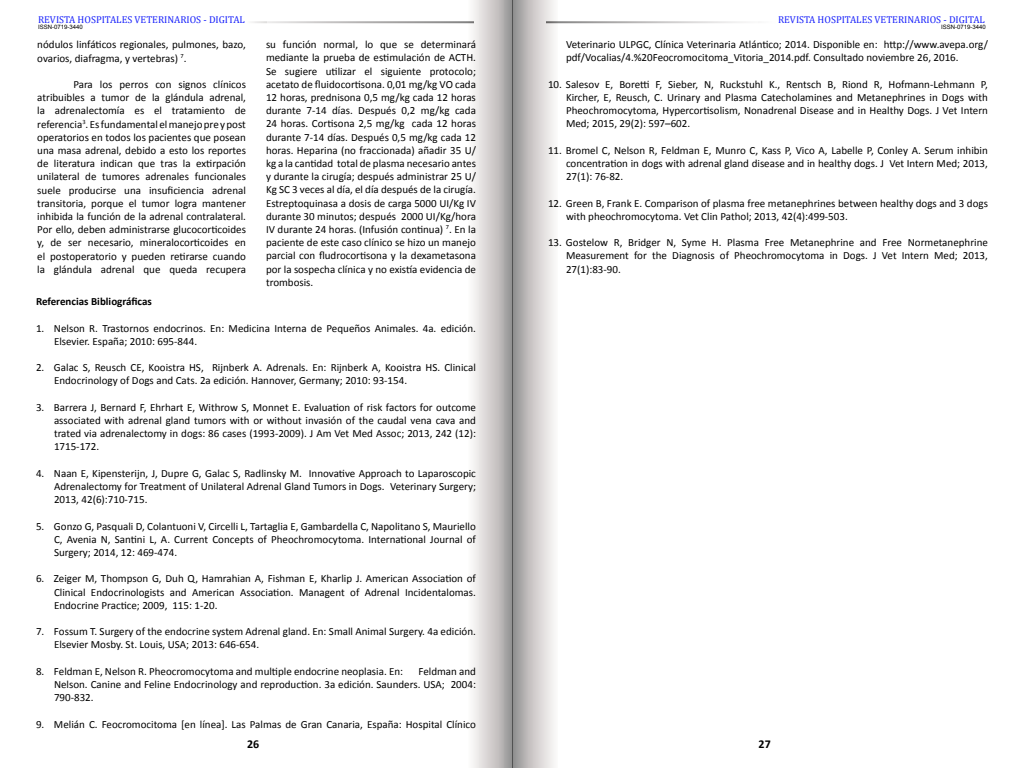
<style>
.page{position:relative;width:1024px;height:768px;background:#fff}
.page>*{position:absolute;margin:0;border:0;box-sizing:border-box;transform-origin:0 0}
.t1{font:700 12px "Calibri";color:#000}
.t2{font:11px/13.2px "Calibri";color:#000;text-align:justify}
.t3{font:700 11px "Calibri";color:#000}
.t4{font:10px "Cambria";color:#1922fb}
.t5{font:6px "Arial";color:#000}
</style>
<div class="page">
<svg style="left:513px;top:0;width:233px;height:768px"></svg>
<svg style="left:267px;top:0;width:246px;height:768px"></svg>
<p class="t4" style="left:38px;top:13px;width:208px">REVISTA HOSPITALES VETERINARIOS - DIGITAL</p>
<p class="t4" style="left:778px;top:13px;width:208px">REVISTA HOSPITALES VETERINARIOS - DIGITAL</p>
<p class="t5" style="left:38px;top:23px;width:46px">ISSN-0719-3440</p>
<p class="t5" style="left:941px;top:23px;width:46px">ISSN-0719-3440</p>
<p class="t2" style="left:37px;top:38px;width:210px">nódulos linfáticos regionales, pulmones, bazo, ovarios, diafragma, y vertebras) <sup>7</sup>.</p>
<p class="t2" style="left:37px;top:78px;width:210px;text-indent:36px">Para los perros con signos clínicos atribuibles a tumor de la glándula adrenal, la adrenalectomía es el tratamiento de referencia<sup>3</sup>. Es fundamental el manejo pre y post operatorios en todos los pacientes que posean una masa adrenal, debido a esto los reportes de literatura indican que tras la extirpación unilateral de tumores adrenales funcionales suele producirse una insuficiencia adrenal transitoria, porque el tumor logra mantener inhibida la función de la adrenal contralateral.<br>Por ello, deben administrarse glucocorticoides y, de ser necesario, mineralocorticoides en el postoperatorio y pueden retirarse cuando la glándula adrenal que queda recupera</p>
<p class="t2" style="left:266px;top:38px;width:212px">su función normal, lo que se determinará mediante la prueba de estimulación de ACTH.<br>Se sugiere utilizar el siguiente protocolo; acetato de fluidocortisona. 0,01 mg/kg VO cada 12 horas, prednisona 0,5 mg/kg cada 12 horas durante 7-14 días. Después 0,2 mg/kg cada 24 horas. Cortisona 2,5 mg/kg cada 12 horas durante 7-14 días. Después 0,5 mg/kg cada 12 horas. Heparina (no fraccionada) añadir 35 U/ kg a la cantidad total de plasma necesario antes y durante la cirugía; después administrar 25 U/ Kg SC 3 veces al día, el día después de la cirugía.<br>Estreptoquinasa a dosis de carga 5000 UI/Kg IV durante 30 minutos; después 2000 UI/Kg/hora IV durante 24 horas. (Infusión continua) <sup>7</sup>. En la paciente de este caso clínico se hizo un manejo parcial con fludrocortisona y la dexametasona por la sospecha clínica y no existía evidencia de trombosis.</p>
<p class="t3" style="left:36px;top:295px;width:117px">Referencias Bibliográficas</p>
<p class="t2" style="left:54px;top:321px;width:423px;text-indent:-18px">1. Nelson R. Trastornos endocrinos. En: Medicina Interna de Pequeños Animales. 4a. edición.<br>Elsevier. España; 2010: 695-844.</p>
<p class="t2" style="left:54px;top:361px;width:423px;text-indent:-18px">2. Galac S, Reusch CE, Kooistra HS, Rijnberk A. Adrenals. En: Rijnberk A, Kooistra HS. Clinical<br>Endocrinology of Dogs and Cats. 2a edición. Hannover, Germany; 2010: 93-154.</p>
<p class="t2" style="left:54px;top:401px;width:424px;text-indent:-18px">3. Barrera J, Bernard F, Ehrhart E, Withrow S, Monnet E. Evaluation of risk factors for outcome associated with adrenal gland tumors with or without invasión of the caudal vena cava and trated via adrenalectomy in dogs: 86 cases (1993-2009). J Am Vet Med Assoc; 2013, 242 (12):<br>1715-172.</p>
<p class="t2" style="left:54px;top:467px;width:423px;text-indent:-18px">4. Naan E, Kipensterijn, J, Dupre G, Galac S, Radlinsky M. Innovative Approach to Laparoscopic Adrenalectomy for Treatment of Unilateral Adrenal Gland Tumors in Dogs. Veterinary Surgery; 2013, 42(6):710-715.</p>
<p class="t2" style="left:54px;top:519px;width:424px;text-indent:-18px">5. Gonzo G, Pasquali D, Colantuoni V, Circelli L, Tartaglia E, Gambardella C, Napolitano S, Mauriello C, Avenia N, Santini L, A. Current Concepts of Pheochromocytoma. International Journal of Surgery; 2014, 12: 469-474.</p>
<p class="t2" style="left:54px;top:572px;width:423px;text-indent:-18px">6. Zeiger M, Thompson G, Duh Q, Hamrahian A, Fishman E, Kharlip J. American Association of Clinical Endocrinologists and American Association. Managent of Adrenal Incidentalomas.<br>Endocrine Practice; 2009, 115: 1-20.</p>
<p class="t2" style="left:54px;top:625px;width:423px;text-indent:-18px">7. Fossum T. Surgery of the endocrine system Adrenal gland. En: Small Animal Surgery. 4a edición.<br>Elsevier Mosby. St. Louis, USA; 2013: 646-654.</p>
<p class="t2" style="left:36px;top:665px;width:369px">8. Feldman E, Nelson R. Pheocromocytoma and multiple endocrine neoplasia. En:</p>
<p class="t2" style="left:54px;top:665px;width:423px;text-indent:364px">Feldman and Nelson. Canine and Feline Endocrinology and reproduction. 3a edición. Saunders. USA; 2004:<br>790-832.</p>
<p class="t2" style="left:36px;top:717px;width:442px">9. Melián C. Feocromocitoma [en línea]. Las Palmas de Gran Canaria, España: Hospital Clínico</p>
<p class="t2" style="left:566px;top:38px;width:423px">Veterinario ULPGC, Clínica Veterinaria Atlántico; 2014. Disponible en: http://www.avepa.org/ pdf/Vocalias/4.%20Feocromocitoma_Vitoria_2014.pdf. Consultado noviembre 26, 2016.</p>
<p class="t2" style="left:566px;top:78px;width:424px;text-indent:-18px">10. Salesov E, Boretti F, Sieber, N, Ruckstuhl K., Rentsch B, Riond R, Hofmann-Lehmann P, Kircher, E, Reusch, C. Urinary and Plasma Catecholamines and Metanephrines in Dogs with Pheochromocytoma, Hypercortisolism, Nonadrenal Disease and in Healthy Dogs. J Vet Intern Med; 2015, 29(2): 597–602.</p>
<p class="t2" style="left:566px;top:144px;width:423px;text-indent:-18px">11. Bromel C, Nelson R, Feldman E, Munro C, Kass P, Vico A, Labelle P, Conley A. Serum inhibin concentration in dogs with adrenal gland disease and in healthy dogs. J Vet Intern Med; 2013, 27(1): 76-82.</p>
<p class="t2" style="left:566px;top:196px;width:423px;text-indent:-18px">12. Green B, Frank E. Comparison of plasma free metanephrines between healthy dogs and 3 dogs with pheochromocytoma. Vet Clin Pathol; 2013, 42(4):499-503.</p>
<p class="t2" style="left:566px;top:236px;width:423px;text-indent:-18px">13. Gostelow R, Bridger N, Syme H. Plasma Free Metanephrine and Free Normetanephrine Measurement for the Diagnosis of Pheochromocytoma in Dogs. J Vet Intern Med; 2013, 27(1):83-90.</p>
<p class="t1" style="left:247px;top:736px;width:14px">26</p>
<p class="t1" style="left:759px;top:736px;width:14px">27</p>
</div>
